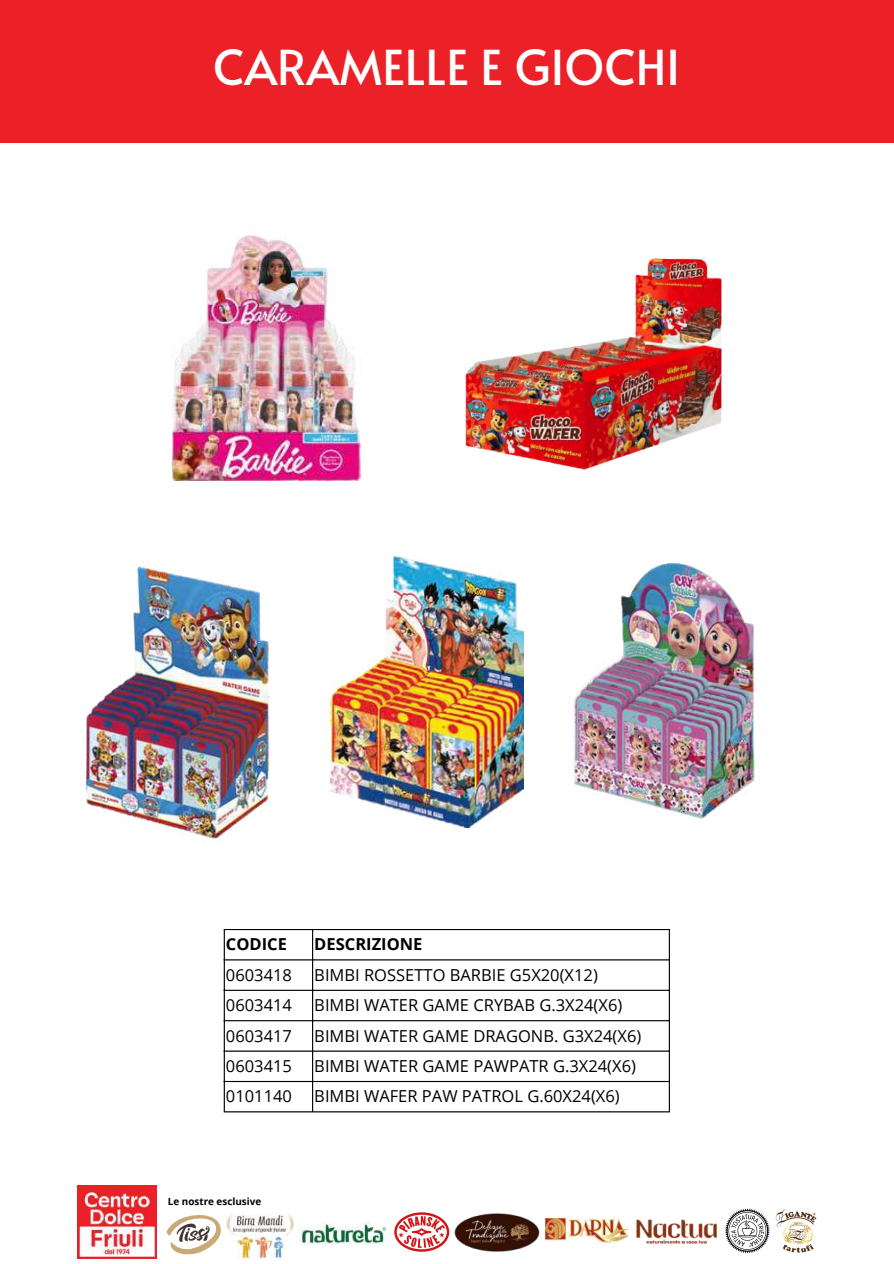
<style>
.page{position:relative;width:894px;height:1264px;background:#fff}
.page>*{position:absolute;margin:0;border:0;box-sizing:border-box;transform-origin:0 0}
.t1{font:48px "Alata";color:#fff}
.t2{font:16.5px "Open Sans";color:#000}
.t3{font:700 16.5px "Open Sans";color:#000}
.t4{font:700 9.9px "Open Sans";color:#000}
</style>
<div class="page">
<div style="left:0;top:0;width:893px;height:143px;background:#ec2127"></div>
<img style="left:226px;top:1214px;width:68px;height:45px">
<img style="left:299px;top:1222px;width:88px;height:22px">
<img style="left:454px;top:1213px;width:85px;height:38px">
<svg style="left:167px;top:1215px;width:54px;height:39px"></svg>
<svg style="left:394px;top:1212px;width:55px;height:39px"></svg>
<svg style="left:775px;top:1209px;width:41px;height:43px"></svg>
<svg style="left:725px;top:1208px;width:44px;height:45px"></svg>
<img style="left:636px;top:1219px;width:81px;height:25px">
<img style="left:545px;top:1218px;width:83px;height:24px">
<img style="left:78px;top:1185px;width:79px;height:73px">
<img style="left:85px;top:566px;width:187px;height:276px">
<img style="left:330px;top:556px;width:193px;height:271px">
<img style="left:573px;top:562px;width:182px;height:257px">
<img style="left:172px;top:235px;width:189px;height:245px">
<hr style="left:224px;top:930px;width:1px;height:181px;background:#000">
<hr style="left:312px;top:930px;width:1px;height:181px;background:#000">
<hr style="left:668px;top:930px;width:1px;height:181px;background:#000">
<hr style="left:224px;top:929px;width:445px;height:1px;background:#000">
<hr style="left:224px;top:959px;width:445px;height:1px;background:#000">
<hr style="left:224px;top:989px;width:445px;height:1px;background:#000">
<hr style="left:224px;top:1020px;width:445px;height:1px;background:#000">
<hr style="left:224px;top:1050px;width:445px;height:1px;background:#000">
<hr style="left:224px;top:1080px;width:445px;height:2px;background:#000">
<hr style="left:224px;top:1111px;width:445px;height:1px;background:#000">
<img style="left:463px;top:257px;width:260px;height:213px">
<h1 class="t1" style="left:213px;top:32px;width:468px">CARAMELLE E GIOCHI</h1>
<p class="t3" style="left:226px;top:932px;width:63px">CODICE</p>
<p class="t3" style="left:314px;top:932px;width:110px">DESCRIZIONE</p>
<p class="t2" style="left:226px;top:963px;width:67px">0603418</p>
<p class="t2" style="left:314px;top:963px;width:285px">BIMBI ROSSETTO BARBIE G5X20(X12)</p>
<p class="t2" style="left:226px;top:993px;width:67px">0603414</p>
<p class="t2" style="left:314px;top:993px;width:309px">BIMBI WATER GAME CRYBAB G.3X24(X6)</p>
<p class="t2" style="left:226px;top:1023px;width:67px">0603417</p>
<p class="t2" style="left:314px;top:1023px;width:328px">BIMBI WATER GAME DRAGONB. G3X24(X6)</p>
<p class="t2" style="left:226px;top:1054px;width:67px">0603415</p>
<p class="t2" style="left:314px;top:1054px;width:323px">BIMBI WATER GAME PAWPATR G.3X24(X6)</p>
<p class="t2" style="left:226px;top:1084px;width:67px">0101140</p>
<p class="t2" style="left:314px;top:1084px;width:307px">BIMBI WAFER PAW PATROL G.60X24(X6)</p>
<p class="t4" style="left:168px;top:1194px;width:95px">Le nostre esclusive</p>
</div>
